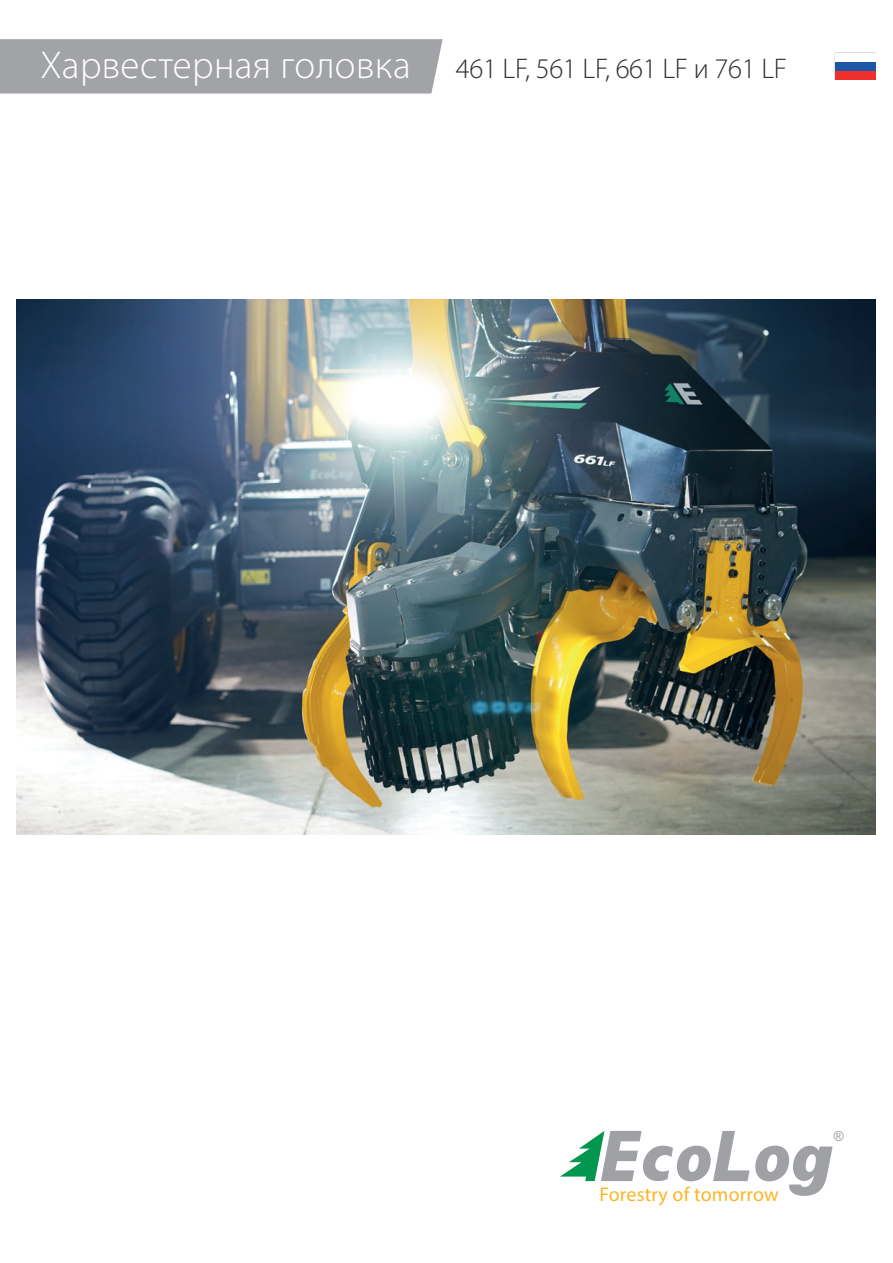
<style>
.page{position:relative;width:893px;height:1263px;background:#fff}
.page>*{position:absolute;margin:0;border:0;box-sizing:border-box;transform-origin:0 0}
.t1{font:300 28.5px "Myriad Pro";letter-spacing:-.01em;color:#312f30}
.t2{font:19.95px "Myriad Pro";letter-spacing:.01em;color:#fcb525}
.t3{font:13.8px "Arial";color:#a0a1a5}
.s1{font-size:39px;color:#fff}
</style>
<div class="page">
<img style="left:17px;top:299px;width:859px;height:535px">
<svg style="left:755px;top:1145px;width:78px;height:51px"></svg>
<svg style="left:560px;top:1131px;width:189px;height:50px"></svg>
<div style="left:0;top:39px;width:443px;height:55px;background:#a2a3a7"></div>
<div style="left:835px;top:71px;width:40px;height:9px;background:#ee2f2c"></div>
<div style="left:835px;top:62px;width:40px;height:9px;background:#1e56a6"></div>
<p class="t1" style="left:40px;top:51px;width:748px"><span class="s1">Харвестерная головка</span> 461 LF, 561 LF, 661 LF и 761 LF</p>
<p class="t2" style="left:600px;top:1182px;width:181px">Forestry of tomorrow</p>
<p class="t3" style="left:834px;top:1126px;width:11px">®</p>
</div>
